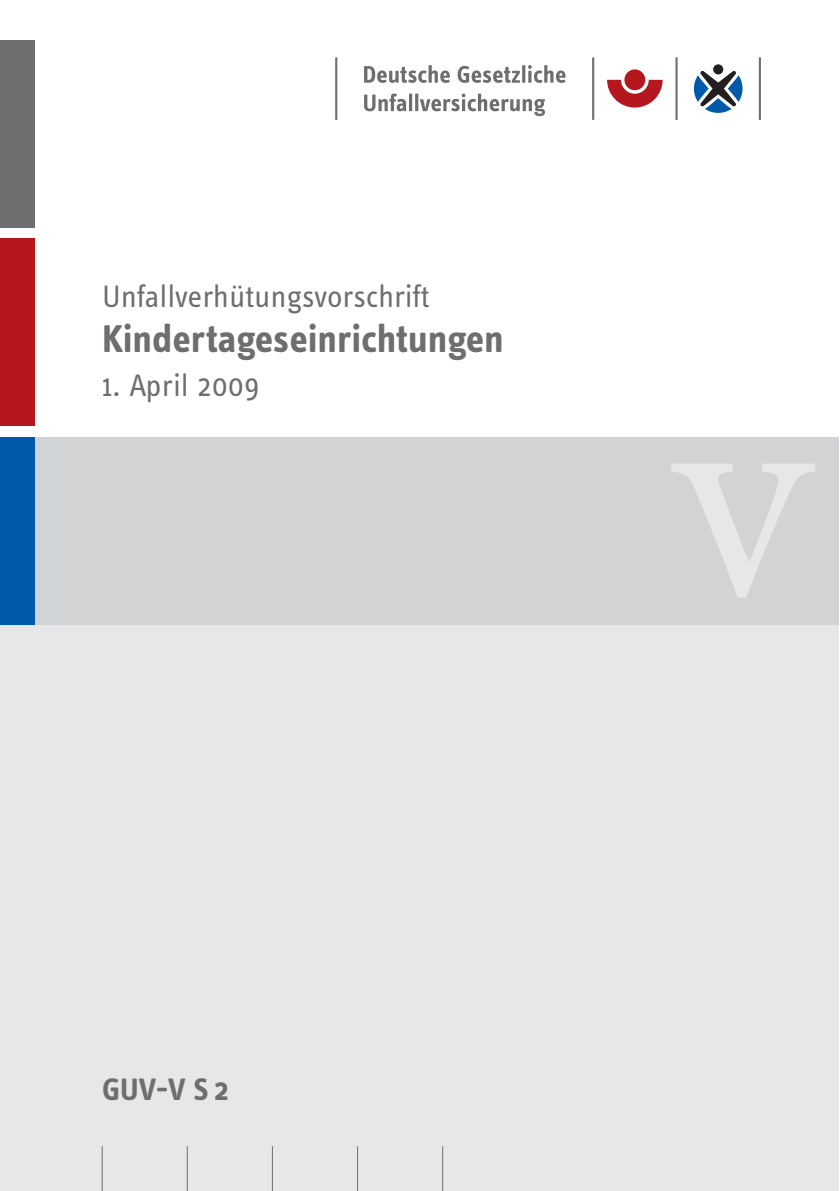
<style>
.page{position:relative;width:840px;height:1191px;background:#fff}
.page>*{position:absolute;margin:0;border:0;box-sizing:border-box;transform-origin:0 0}
.t1{font:700 40px "Info OT Text";color:#6d6e70}
.t2{font:32px "Info OT Text";color:#6d6e70}
.t3{font:700 32px "Info OT Text";color:#6d6e70}
</style>
<div class="page">
<div style="left:0;top:437px;width:838px;height:754px;background:#e6e7e8"></div>
<div style="left:0;top:437px;width:838px;height:187px;background:#d1d3d4"></div>
<div style="left:0;top:40px;width:34px;height:187px;background:#6d6e70"></div>
<div style="left:0;top:239px;width:34px;height:187px;background:#b4181e"></div>
<div style="left:0;top:437px;width:34px;height:187px;background:#005aaa"></div>
<hr style="left:675px;top:57px;width:2px;height:63px;background:#6d6e70">
<svg style="left:364px;top:93px;width:42px;height:18px"></svg>
<hr style="left:409px;top:94px;width:3px;height:17px;background:#6d6e70">
<hr style="left:415px;top:94px;width:3px;height:17px;background:#6d6e70">
<svg style="left:420px;top:93px;width:124px;height:23px"></svg>
<svg style="left:364px;top:65px;width:85px;height:18px"></svg>
<svg style="left:457px;top:66px;width:62px;height:17px"></svg>
<hr style="left:522px;top:65px;width:3px;height:18px;background:#6d6e70">
<svg style="left:528px;top:65px;width:37px;height:18px"></svg>
<svg style="left:712px;top:64px;width:10px;height:10px"></svg>
<svg style="left:693px;top:71px;width:49px;height:42px"></svg>
<hr style="left:335px;top:57px;width:2px;height:63px;background:#6d6e70">
<svg style="left:607px;top:80px;width:55px;height:28px"></svg>
<div style="left:624px;top:69px;width:21px;height:21px;background:#b4181e;border-radius:50%"></div>
<hr style="left:592px;top:57px;width:2px;height:63px;background:#6d6e70">
<hr style="left:758px;top:57px;width:2px;height:63px;background:#6d6e70">
<hr style="left:102px;top:1146px;width:1px;height:45px;background:#6d6e70">
<hr style="left:187px;top:1146px;width:1px;height:45px;background:#6d6e70">
<hr style="left:272px;top:1146px;width:1px;height:45px;background:#6d6e70">
<hr style="left:357px;top:1146px;width:1px;height:45px;background:#6d6e70">
<hr style="left:442px;top:1146px;width:1px;height:45px;background:#6d6e70">
<svg style="left:671px;top:464px;width:143px;height:134px"></svg>
<p class="t2" style="left:102px;top:284px;width:328px">Unfallverhütungsvorschrift</p>
<p class="t1" style="left:102px;top:323px;width:403px">Kindertageseinrichtungen</p>
<p class="t2" style="left:102px;top:373px;width:160px">1. April 2009</p>
<p class="t3" style="left:102px;top:1077px;width:128px">GUV-V S 2</p>
</div>
